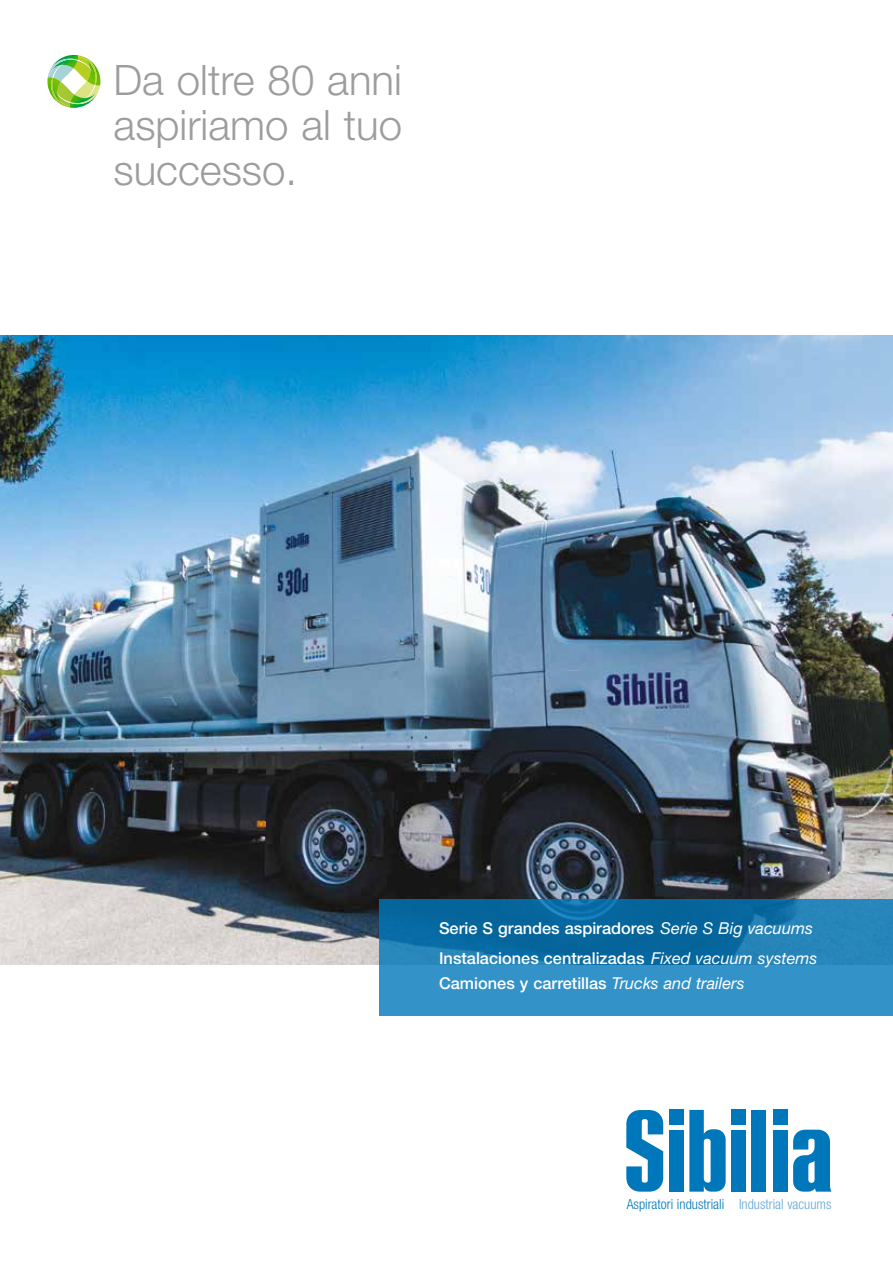
<style>
.page{position:relative;width:893px;height:1263px;background:#fff}
.page>*{position:absolute;margin:0;border:0;box-sizing:border-box;transform-origin:0 0}
.t1{font:300 42px/45px "Helvetica Neue LT Std";color:#9c9d9d;text-align:justify}
.t2{font:500 16.35px/29.4px "Helvetica Neue LT Std";color:#fff}
.t3{font:300 condensed 13.95px "Helvetica Neue LT Std";color:#0077ba}
.s1{font-weight:400;font-style:italic}
.s2{color:#63a7d7}
</style>
<div class="page">
<img style="left:0;top:336px;width:893px;height:628px">
<svg style="left:47px;top:54px;width:54px;height:54px"></svg>
<svg style="left:379px;top:899px;width:514px;height:117px;background:#207fb5"></svg>
<svg style="left:793px;top:1130px;width:38px;height:62px"></svg>
<svg style="left:689px;top:1110px;width:37px;height:82px"></svg>
<div style="left:773px;top:1130px;width:14px;height:62px;background:#0077ba"></div>
<div style="left:773px;top:1110px;width:14px;height:15px;background:#0077ba"></div>
<div style="left:751px;top:1110px;width:15px;height:82px;background:#0077ba"></div>
<div style="left:731px;top:1130px;width:15px;height:62px;background:#0077ba"></div>
<div style="left:731px;top:1110px;width:15px;height:15px;background:#0077ba"></div>
<div style="left:669px;top:1110px;width:14px;height:15px;background:#0077ba"></div>
<div style="left:669px;top:1130px;width:14px;height:62px;background:#0077ba"></div>
<svg style="left:626px;top:1110px;width:37px;height:82px"></svg>
<h1 class="t1" style="left:114px;top:57px;width:290px">Da oltre 80 anni aspiriamo al tuo successo.</h1>
<p class="t2" style="left:439px;top:913px;width:380px">Serie S grandes aspiradores <span class="s1">Serie S Big vacuums<br></span>Instalaciones centralizadas <span class="s1">Fixed vacuum systems</span></p>
<p class="t2" style="left:439px;top:968px;width:307px">Camiones y carretillas <span class="s1">Trucks and trailers</span></p>
<p class="t3" style="left:627px;top:1196px;width:206px">Aspiratori industriali <span class="s2">Industrial vacuums</span></p>
</div>
